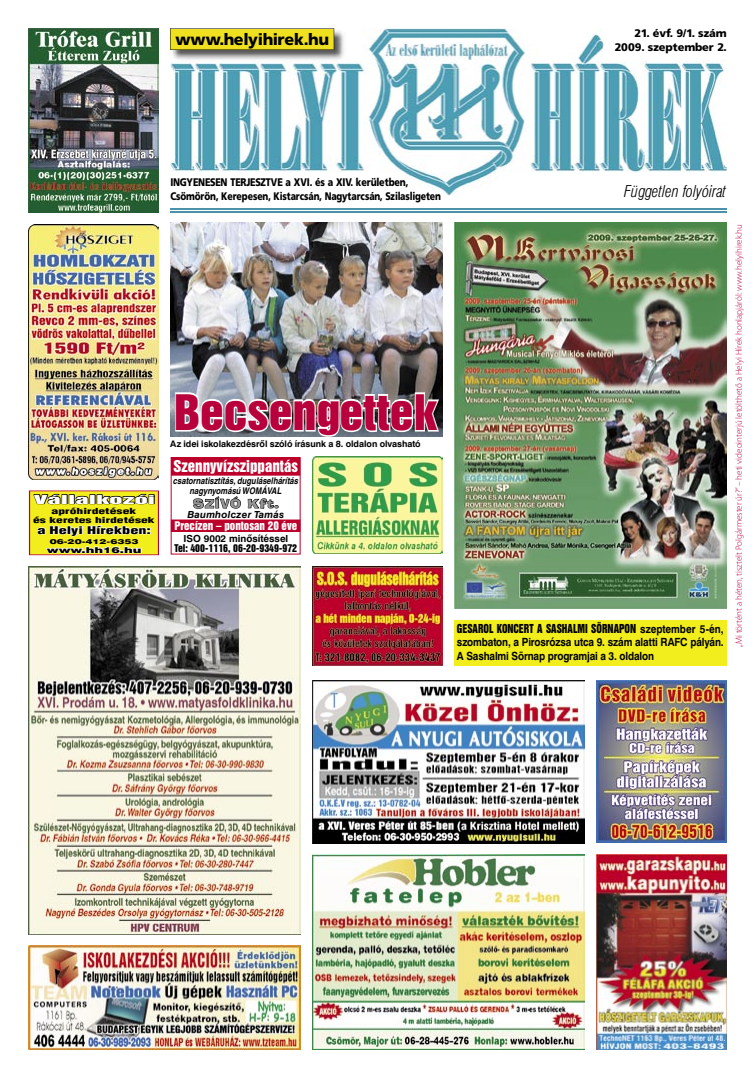
<style>
.page{position:relative;width:755px;height:1078px;background:#fff}
.page>*{position:absolute;margin:0;border:0;box-sizing:border-box;transform-origin:0 0}
.t1{font:44.6px "Swiss 921 PFL";color:#b7003c;scale:1.09 1}
.t2{font:italic 16px "Swiss 721 Lt Cn PFL";color:#000}
.t3{font:16px "Frutiger Blk PFL";color:#000}
.t4{font:14.8px "H Swiss 921";color:#fff}
.t5{font:11.7px "H Adelaide";letter-spacing:.06em;color:#949494;scale:1.17 1}
.t6{font:700 11.3px/13.5px "Swiss 721 PFL";letter-spacing:-.015em;color:#000;scale:.89 1}
.t7{font:11.3px "Swiss 921 PFL";color:#000;scale:.89 1}
.t8{font:11.1px "H Swiss 921";color:#fff;scale:2.49 1}
.t9{font:11px/14.1px "Frutiger Blk PFL";color:#000;scale:.82 1}
.t10{font:11px/14.8px "Frutiger Blk PFL";color:#000;text-align:right}
.t11{font:10.9px "H Swiss 921";color:#fff}
.t12{font:900 10.3px "Switzerland Cond";color:#000;scale:1.57 1}
.t13{font:9.7px "H Swiss 921";color:#000}
.t14{font:700 9.7px "H Swiss 721";color:#000}
.t15{font:italic 700 9.7px "H Swiss 721";letter-spacing:.02em;color:#000}
.t16{font:italic 9.2px/9.6px "H Helvetica Narrow Bold";color:#000;text-align:center}
.t17{font:300 9px "Myriad Pro";color:#b7003c}
.t18{font:700 9px "Swiss 721 PFL";letter-spacing:-.005em;color:#000}
.t19{font:900 8.1px/9px "Switzerland Cond";color:#000;text-align:center;scale:1.68 1}
.t20{font:900 8.1px "PFL Swiss 721";color:#000;scale:1.57 1}
.t21{font:900 6.8px "PFL Swiss 721";color:#000;scale:1.57 1}
.s1{font-family:"Swiss 721 PFL";font-weight:700}
</style>
<div class="page">
<hr style="left:170px;top:208px;width:556px;height:1px;background:#4b91aa">
<hr style="left:170px;top:212px;width:556px;height:1px;background:#4b91aa">
<img style="left:312px;top:854px;width:272px;height:194px">
<img style="left:312px;top:680px;width:272px;height:163px">
<img style="left:170px;top:28px;width:556px;height:167px">
<div style="left:170px;top:192px;width:270px;height:8px;background:#fff"></div>
<img style="left:170px;top:28px;width:176px;height:34px">
<svg style="left:170px;top:28px;width:164px;height:22px;background:#e3d623"></svg>
<img style="left:596px;top:854px;width:130px;height:194px">
<svg style="left:193px;top:496px;width:48px;height:13px"></svg>
<svg style="left:247px;top:498px;width:32px;height:11px"></svg>
<div style="left:171px;top:520px;width:128px;height:11px;background:#bd002b"></div>
<div style="left:171px;top:519px;width:129px;height:13px;border:1px solid #bd002b"></div>
<div style="left:171px;top:457px;width:128px;height:18px;background:#bd002b"></div>
<img style="left:28px;top:566px;width:272px;height:367px">
<img style="left:28px;top:28px;width:131px;height:185px">
<div style="left:29px;top:491px;width:129px;height:63px;background:#f2ed1c"></div>
<div style="left:29px;top:490px;width:130px;height:65px;border:1px solid #b7003c"></div>
<svg style="left:32px;top:493px;width:123px;height:62px"></svg>
<img style="left:596px;top:680px;width:130px;height:162px">
<img style="left:28px;top:224px;width:131px;height:255px">
<img style="left:312px;top:566px;width:130px;height:99px">
<img style="left:312px;top:456px;width:130px;height:97px">
<img style="left:28px;top:945px;width:272px;height:103px">
<img style="left:454px;top:223px;width:272px;height:385px">
<img style="left:170px;top:223px;width:272px;height:213px">
<div style="left:454px;top:620px;width:272px;height:45px;background:#f2ed1c"></div>
<img style="left:174px;top:390px;width:266px;height:47px">
<h2 class="t3" style="left:175px;top:30px;width:155px">www.helyihirek.hu</h2>
<p class="t10" style="left:614px;top:25px;width:113px">21. évf. 9/1. szám<br>2009. szeptember 2.</p>
<p class="t8" style="left:34px;top:493px;width:50px">Vállalkozói</p>
<p class="t19" style="left:33px;top:507px;width:74px">apróhirdetések<br>és keretes hirdetések</p>
<p class="t21" style="left:50px;top:537px;width:58px">06-20-412-6353</p>
<p class="t20" style="left:47px;top:544px;width:62px">www.hh16.hu</p>
<p class="t12" style="left:37px;top:525px;width:74px">a Helyi Hírekben:</p>
<p class="t9" style="left:170px;top:175px;width:331px">INGYENESEN TERJESZTVE a XVI. és a XIV. kerületben,<br>Csömörön, Kerepesen, Kistarcsán, Nagytarcsán, Szilasligeten</p>
<h2 class="t2" style="left:623px;top:182px;width:103px">Független folyóirat</h2>
<h1 class="t1" style="left:174px;top:383px;width:242px">Becsengettek</h1>
<p class="t18" style="left:170px;top:438px;width:252px">Az idei iskolakezdésről szóló írásunk a 8. oldalon olvasható</p>
<h3 class="t4" style="left:173px;top:459px;width:126px">Szennyvízszippantás</h3>
<p class="t16" style="left:173px;top:476px;width:127px">csatornatisztítás, duguláselhárítás nagynyomású WOMÁVAL</p>
<p class="t14" style="left:183px;top:532px;width:106px">ISO 9002 minõsítéssel</p>
<p class="t13" style="left:174px;top:543px;width:124px">Tel: 400-1116, 06-20-9349-972</p>
<p class="t5" style="left:193px;top:497px;width:74px">SZÍVÓ Kft.</p>
<p class="t15" style="left:187px;top:508px;width:98px">Baumholczer Tamás</p>
<p class="t11" style="left:174px;top:520px;width:124px">Precízen – pontosan 20 éve</p>
<p class="t7" style="left:456px;top:620px;width:301px">GESAROL KONCERT A SASHALMI SÖRNAPON <span class="s1">szeptember 5-én,</span></p>
<p class="t6" style="left:456px;top:635px;width:301px">szombaton, a Pirosrózsa utca 9. szám alatti RAFC pályán.<br>A Sashalmi Sörnap programjai a 3. oldalon</p>
<p class="t17" style="left:733px;top:646px;width:424px;rotate:-90deg">„Mi történt a héten, tisztelt Polgármester úr?” – heti videointerjú letölthető a Helyi Hírek honlapjáról: www.helyihirek.hu</p>
</div>
